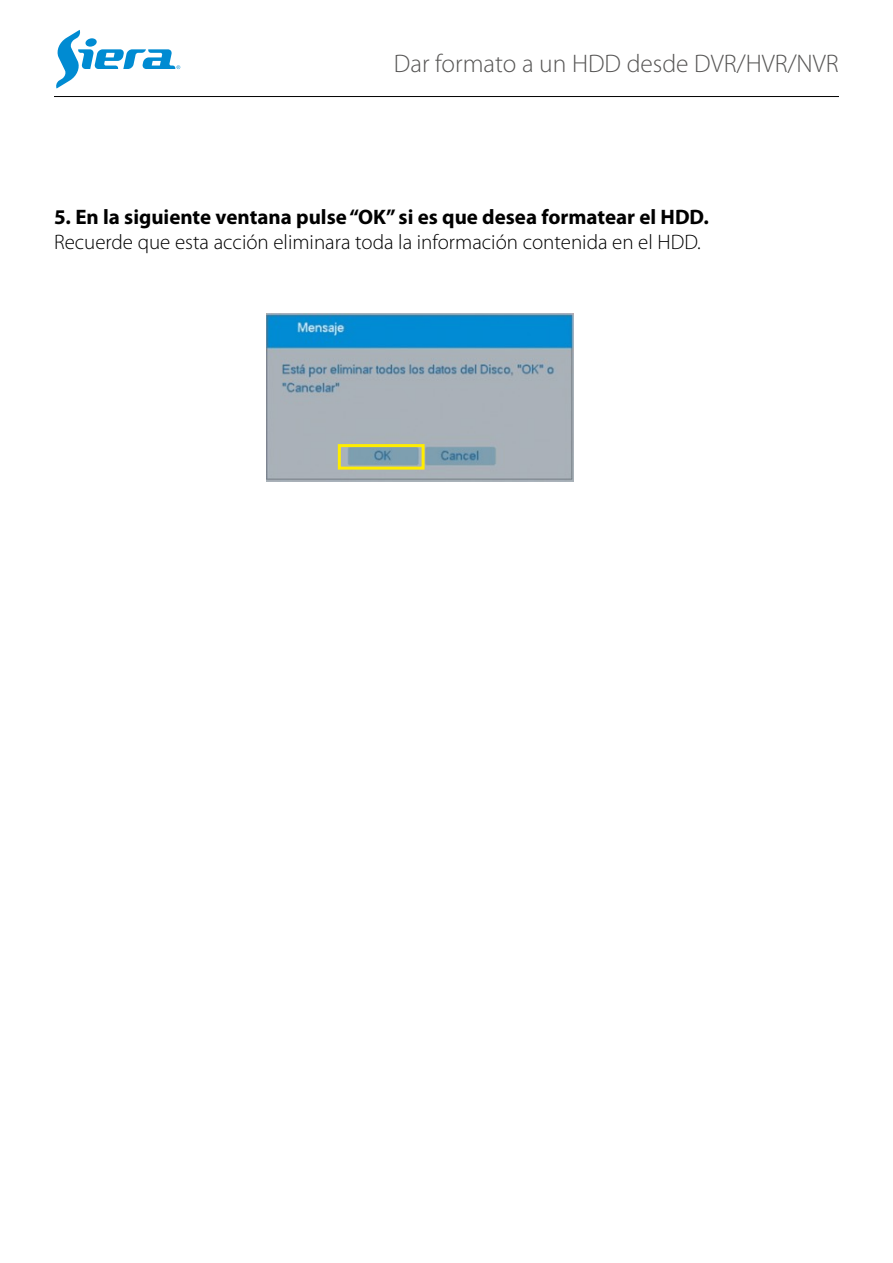
<style>
.page{position:relative;width:893px;height:1263px;background:#fff}
.page>*{position:absolute;margin:0;border:0;box-sizing:border-box;transform-origin:0 0}
.t1{font:300 25.5px "Myriad Pro";color:#575655}
.t2{font:300 21px "Myriad Pro";color:#000}
.t3{font:700 21px "Myriad Pro";color:#000}
</style>
<div class="page">
<hr style="left:54px;top:96px;width:785px;height:1px;background:#000">
<svg style="left:56px;top:30px;width:124px;height:59px"></svg>
<img style="left:266px;top:313px;width:308px;height:168px">
<div style="left:338px;top:444px;width:87px;height:26px;border:3px solid #ffed00"></div>
<p class="t1" style="left:394px;top:48px;width:446px">Dar formato a un HDD desde DVR/HVR/NVR</p>
<p class="t3" style="left:54px;top:203px;width:656px">5. En la siguiente ventana pulse “OK” si es que desea formatear el HDD.</p>
<p class="t2" style="left:54px;top:230px;width:648px">Recuerde que esta acción eliminara toda la información contenida en el HDD.</p>
</div>
